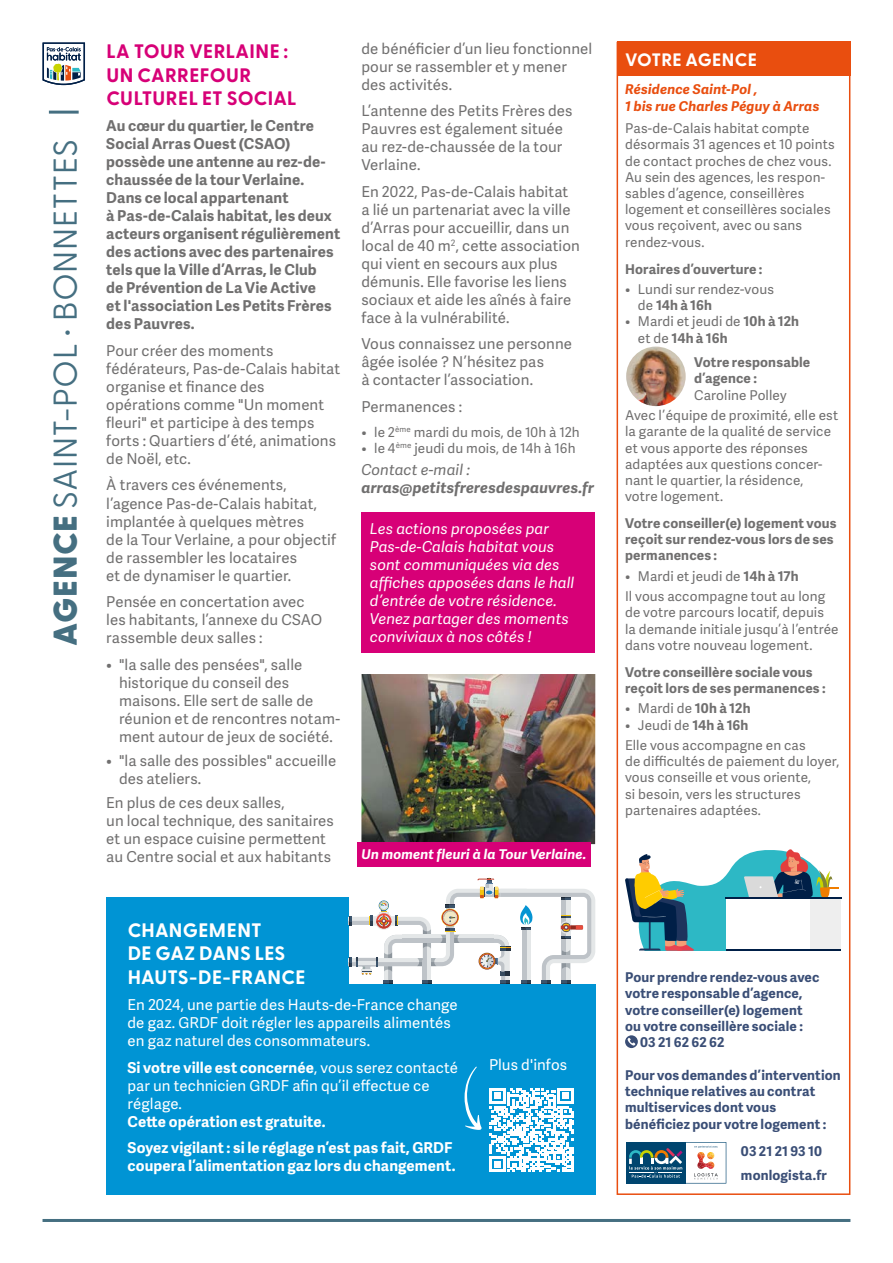
<style>
.page{position:relative;width:893px;height:1263px;background:#fff}
.page>*{position:absolute;margin:0;border:0;box-sizing:border-box;transform-origin:0 0}
.t1{font:33px "Greycliff CF";letter-spacing:.005em;color:#456f81}
.t2{font:700 19.5px/23.4px "Greycliff CF";letter-spacing:.02em;color:#d70077}
.t3{font:700 19.5px/23.4px "Greycliff CF";letter-spacing:.01em;color:#fff}
.t4{font:700 18px "Greycliff CF";letter-spacing:.01em;color:#fff}
.t5{font:15px/18px "Adelle Sans";letter-spacing:.005em;color:#706f6f}
.t6{font:700 15px/18px "Adelle Sans";letter-spacing:.01em;color:#706f6f}
.t7{font:15px/18px "Adelle Sans";letter-spacing:.005em;color:#fff}
.t8{font:italic 15px/18px "Adelle Sans";letter-spacing:.005em;color:#fff}
.t9{font:700 15px/26.5px "Adelle Sans";letter-spacing:.01em;color:#fff}
.t10{font:italic 700 15px "Adelle Sans";letter-spacing:.01em;color:#706f6f}
.t11{font:italic 15px "Adelle Sans";letter-spacing:.005em;color:#706f6f}
.t12{font:13.5px/16.2px "Adelle Sans";letter-spacing:.01em;color:#706f6f}
.t13{font:700 13.5px/16.2px "Adelle Sans";letter-spacing:.01em;color:#3a4e76}
.t14{font:700 13.5px/16.2px "Adelle Sans";letter-spacing:.015em;color:#706f6f}
.t15{font:italic 700 13.5px/16.2px "Adelle Sans";letter-spacing:.01em;color:#e94e0f}
.t16{font:italic 700 13.5px "Adelle Sans";letter-spacing:.01em;color:#fff}
.s1{font-weight:800}
.s2{font-weight:700}
</style>
<div class="page">
<svg style="left:43px;top:43px;width:42px;height:42px"></svg>
<hr style="left:49px;top:111px;width:30px;height:3px;background:#456f81">
<hr style="left:43px;top:1219px;width:807px;height:3px;background:#456f81">
<img style="left:361px;top:674px;width:234px;height:170px">
<div style="left:357px;top:842px;width:234px;height:24px;background:#d70077"></div>
<img style="left:626px;top:347px;width:60px;height:59px;border-radius:30px">
<div style="left:617px;top:42px;width:233px;height:1153px;border:2px solid #e94e0f"></div>
<div style="left:617px;top:42px;width:233px;height:34px;background:#e94e0f"></div>
<div style="left:361px;top:512px;width:234px;height:141px;background:#d70077"></div>
<svg style="left:626px;top:1142px;width:101px;height:42px"></svg>
<div style="left:626px;top:1142px;width:60px;height:41px;background:#00456f"></div>
<svg style="left:629px;top:1142px;width:97px;height:41px"></svg>
<svg style="left:625px;top:1035px;width:13px;height:13px"></svg>
<div style="left:811px;top:898px;width:30px;height:53px;background:#eee"></div>
<hr style="left:725px;top:897px;width:117px;height:2px;background:#001f47">
<svg style="left:625px;top:849px;width:213px;height:102px"></svg>
<div style="left:640px;top:872px;width:11px;height:5px;background:#fc0;border-radius:2px"></div>
<div style="left:106px;top:897px;width:489px;height:298px;background:#0094d4"></div>
<svg style="left:349px;top:878px;width:246px;height:105px;background:#eaeaea"></svg>
<svg style="left:465px;top:1066px;width:17px;height:64px"></svg>
<svg style="left:489px;top:1088px;width:85px;height:84px"></svg>
<hr style="left:571px;top:1156px;width:3px;height:16px;background:#fff">
<h1 class="t1" style="left:41px;top:645px;width:508px;rotate:-90deg"><span class="s1">AGENCE</span> SAINT-POL • BONNETTES</h1>
<h2 class="t2" style="left:106px;top:39px;width:192px">LA TOUR VERLAINE :<br>UN CARREFOUR<br>CULTUREL ET SOCIAL</h2>
<p class="t6" style="left:106px;top:116px;width:235px">Au cœur du quartier, le Centre<br>Social Arras Ouest (CSAO) possède une antenne au rez-de&shy;chaussée de la tour Verlaine.<br>Dans ce local appartenant<br>à Pas-de-Calais habitat, les deux acteurs organisent régulièrement des actions avec des partenaires tels que la Ville d’Arras, le Club<br>de Prévention de La Vie Active<br>et l'association Les Petits Frères des Pauvres.</p>
<p class="t5" style="left:106px;top:341px;width:235px">Pour créer des moments fédérateurs, Pas-de-Calais habitat organise et finance des opérations comme "Un moment fleuri" et participe à des temps forts : Quartiers d’été, animations de Noël, etc.</p>
<p class="t5" style="left:106px;top:476px;width:231px">À travers ces événements, l’agence Pas-de-Calais habitat, implantée à quelques mètres<br>de la Tour Verlaine, a pour objectif de rassembler les locataires<br>et de dynamiser le quartier.</p>
<p class="t5" style="left:106px;top:592px;width:217px">Pensée en concertation avec les habitants, l’annexe du CSAO rassemble deux salles :</p>
<p class="t5" style="left:119px;top:655px;width:223px;text-indent:-13px">• "la salle des pensées", salle historique du conseil des maisons. Elle sert de salle de réunion et de rencontres notam&shy;ment autour de jeux de société.</p>
<p class="t5" style="left:119px;top:751px;width:219px;text-indent:-13px">• "la salle des possibles" accueille des ateliers.</p>
<p class="t5" style="left:106px;top:793px;width:229px">En plus de ces deux salles,<br>un local technique, des sanitaires et un espace cuisine permettent au Centre social et aux habitants</p>
<p class="t5" style="left:361px;top:39px;width:232px">de bénéficier d’un lieu fonctionnel pour se rassembler et y mener des activités.</p>
<p class="t5" style="left:361px;top:102px;width:213px">L’antenne des Petits Frères des<br>Pauvres est également située au rez-de-chaussée de la tour<br>Verlaine.</p>
<p class="t5" style="left:361px;top:182px;width:220px">En 2022, Pas-de-Calais habitat a lié un partenariat avec la ville d’Arras pour accueillir, dans un local de 40 m<sup>2</sup>, cette association qui vient en secours aux plus démunis. Elle favorise les liens sociaux et aide les aînés à faire face à la vulnérabilité.</p>
<p class="t5" style="left:361px;top:335px;width:212px">Vous connaissez une personne âgée isolée ? N’hésitez pas<br>à contacter l’association.</p>
<p class="t5" style="left:361px;top:397px;width:102px">Permanences :</p>
<p class="t12" style="left:361px;top:423px;width:220px">• le 2<sup>ème</sup> mardi du mois, de 10h à 12h</p>
<p class="t12" style="left:361px;top:439px;width:216px">• le 4<sup>ème</sup> jeudi du mois, de 14h à 16h</p>
<p class="t11" style="left:361px;top:461px;width:110px">Contact e-mail :</p>
<p class="t10" style="left:361px;top:479px;width:234px">arras@petitsfreresdespauvres.fr</p>
<p class="t8" style="left:370px;top:520px;width:206px">Les actions proposées par<br>Pas-de-Calais habitat vous sont communiquées via des affiches apposées dans le hall d’entrée de votre résidence.<br>Venez partager des moments conviviaux à nos côtés !</p>
<p class="t16" style="left:361px;top:846px;width:227px">Un moment fleuri à la Tour Verlaine.</p>
<h2 class="t3" style="left:128px;top:917px;width:179px">CHANGEMENT<br>DE GAZ DANS LES<br>HAUTS-DE-FRANCE</h2>
<p class="t7" style="left:128px;top:995px;width:332px">En 2024, une partie des Hauts-de-France change de gaz. GRDF doit régler les appareils alimentés en gaz naturel des consommateurs.</p>
<p class="t7" style="left:128px;top:1058px;width:332px"><span class="s2">Si votre ville est concernée</span>, vous serez contacté par un technicien GRDF afin qu’il effectue ce réglage.</p>
<p class="t9" style="left:128px;top:1107px;width:326px">Cette opération est gratuite.<br>Soyez vigilant : si le réglage n’est pas fait, GRDF</p>
<p class="t9" style="left:128px;top:1152px;width:330px">coupera l’alimentation gaz lors du changement.</p>
<p class="t7" style="left:489px;top:1055px;width:80px">Plus d'infos</p>
<p class="t4" style="left:625px;top:46px;width:133px">VOTRE AGENCE</p>
<p class="t15" style="left:625px;top:82px;width:196px">Résidence Saint-Pol ,<br>1 bis rue Charles Péguy à Arras</p>
<p class="t12" style="left:625px;top:120px;width:211px">Pas-de-Calais habitat compte désormais 31 agences et 10 points de contact proches de chez vous.<br>Au sein des agences, les respon&shy;sables d’agence, conseillères logement et conseillères sociales vous reçoivent, avec ou sans rendez-vous.</p>
<p class="t14" style="left:625px;top:260px;width:139px">Horaires d’ouverture :</p>
<p class="t12" style="left:638px;top:281px;width:138px;text-indent:-13px">• Lundi sur rendez-vous de <span class="s2">14h à 16h</span></p>
<p class="t12" style="left:638px;top:313px;width:163px;text-indent:-13px">• Mardi et jeudi de <span class="s2">10h à 12h </span>et de <span class="s2">14h à 16h</span></p>
<p class="t14" style="left:694px;top:354px;width:118px">Votre responsable d’agence :</p>
<p class="t12" style="left:625px;top:384px;width:215px;line-height:20.4px;text-indent:69px">Caroline Polley<br>Avec l’équipe de proximité, elle est</p>
<p class="t12" style="left:625px;top:423px;width:207px">la garante de la qualité de service et vous apporte des réponses adaptées aux questions concer&shy;nant le quartier, la résidence, votre logement.</p>
<p class="t14" style="left:625px;top:514px;width:213px">Votre conseiller(e) logement vous reçoit sur rendez-vous lors de ses permanences :</p>
<p class="t12" style="left:625px;top:565px;width:202px;line-height:20.4px">• Mardi et jeudi de <span class="s2">14h à 17h<br></span>Il vous accompagne tout au long</p>
<p class="t12" style="left:625px;top:604px;width:215px">de votre parcours locatif, depuis<br>la demande initiale jusqu’à l’entrée dans votre nouveau logement.</p>
<p class="t14" style="left:625px;top:663px;width:202px">Votre conseillère sociale vous reçoit lors de ses permanences :</p>
<p class="t12" style="left:625px;top:700px;width:127px">• Mardi de <span class="s2">10h à 12h</span></p>
<p class="t12" style="left:625px;top:714px;width:182px;line-height:20.4px">• Jeudi de <span class="s2">14h à 16h<br></span>Elle vous accompagne en cas</p>
<p class="t12" style="left:625px;top:753px;width:216px">de difficultés de paiement du loyer, vous conseille et vous oriente,<br>si besoin, vers les structures partenaires adaptées.</p>
<p class="t13" style="left:625px;top:969px;width:196px">Pour prendre rendez-vous avec</p>
<p class="t13" style="left:625px;top:985px;width:179px">votre responsable d’agence,</p>
<p class="t13" style="left:625px;top:1001px;width:179px">votre conseiller(e) logement</p>
<p class="t13" style="left:625px;top:1017px;width:179px">ou votre conseillère sociale :</p>
<p class="t13" style="left:640px;top:1033px;width:86px">03 21 62 62 62</p>
<p class="t13" style="left:625px;top:1066px;width:217px">Pour vos demandes d’intervention technique relatives au contrat multiservices dont vous bénéficiez pour votre logement :</p>
<p class="t13" style="left:741px;top:1138px;width:87px;line-height:24.8px">03 21 21 93 10 monlogista.fr</p>
</div>
